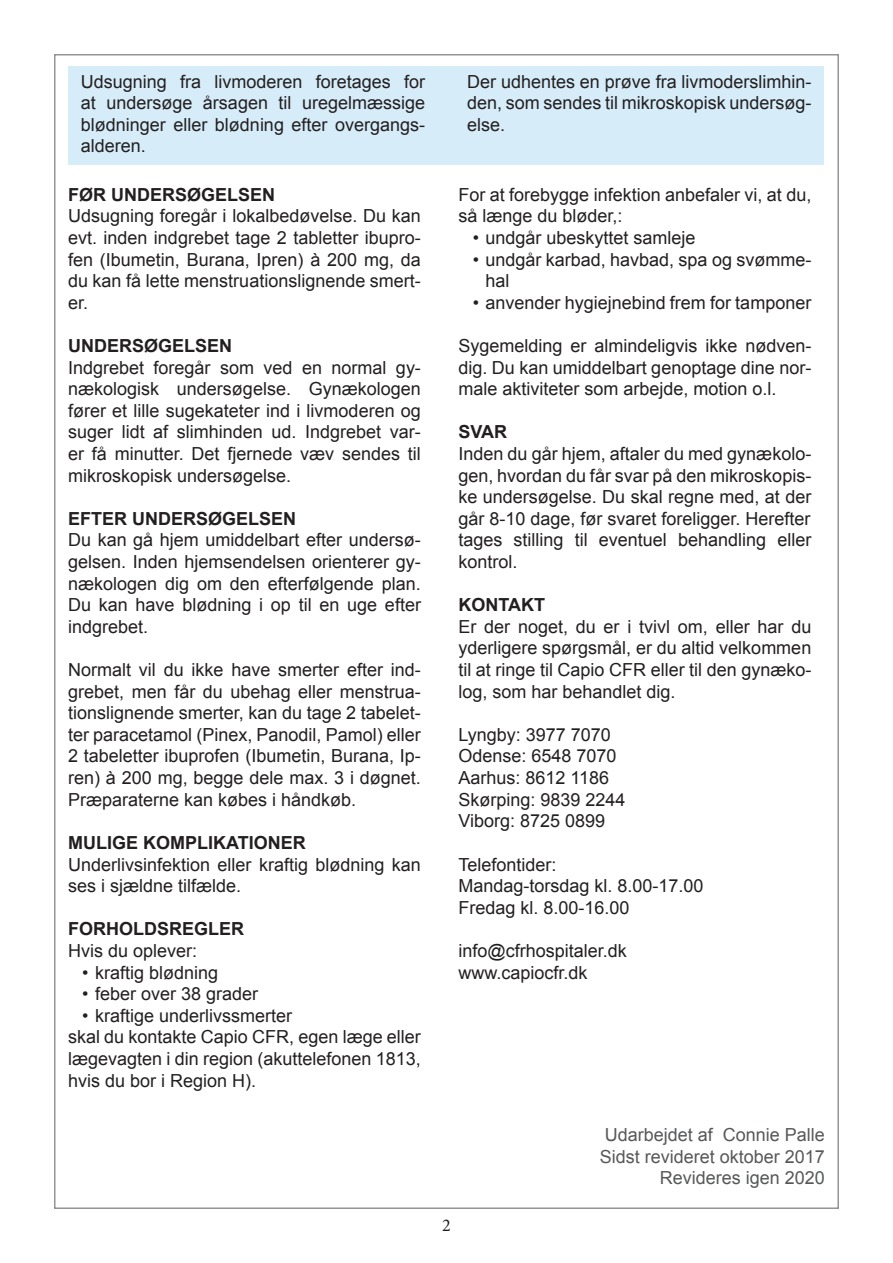
<style>
.page{position:relative;width:893px;height:1263px;background:#fff}
.page>*{position:absolute;margin:0;border:0;box-sizing:border-box;transform-origin:0 0}
.t1{font:18px/21.6px "Arial";color:#231f20;text-align:justify}
.t2{font:700 18px "Arial";color:#231f20}
.t3{font:18px "Arial";color:#57585a}
.t4{font:18px "Minion Pro";color:#231f20}
</style>
<div class="page">
<div style="left:69px;top:66px;width:755px;height:98px;background:#d6ecf9"></div>
<p class="t1" style="left:81px;top:71px;width:346px">Udsugning fra livmoderen foretages for at undersøge årsagen til uregelmæssige blødninger eller blødning efter overgangs&shy;alderen.</p>
<p class="t1" style="left:467px;top:71px;width:346px">Der udhentes en prøve fra livmoderslimhin&shy;den, som sendes til mikroskopisk undersøg-</p>
<p class="t1" style="left:467px;top:114px;width:40px">else.</p>
<p class="t2" style="left:68px;top:182px;width:209px">FØR UNDERSØGELSEN</p>
<p class="t1" style="left:68px;top:205px;width:354px">Udsugning foregår i lokalbedøvelse. Du kan evt. inden indgrebet tage 2 tabletter ibupro&shy;fen (Ibumetin, Burana, Ipren) à 200 mg, da du kan få lette menstruationslignende smert&shy;er.</p>
<p class="t2" style="left:68px;top:334px;width:166px">UNDERSØGELSEN</p>
<p class="t1" style="left:68px;top:357px;width:354px">Indgrebet foregår som ved en normal gy&shy;nækologisk undersøgelse. Gynækologen fører et lille sugekateter ind i livmoderen og suger lidt af slimhinden ud. Indgrebet var&shy;er få minutter. Det fjernede væv sendes til mikroskopisk undersøgelse.</p>
<p class="t2" style="left:68px;top:506px;width:230px">EFTER UNDERSØGELSEN</p>
<p class="t1" style="left:68px;top:529px;width:354px">Du kan gå hjem umiddelbart efter undersø&shy;gelsen. Inden hjemsendelsen orienterer gy&shy;nækologen dig om den efterfølgende plan.<br>Du kan have blødning i op til en uge efter indgrebet.</p>
<p class="t1" style="left:68px;top:659px;width:354px">Normalt vil du ikke have smerter efter ind&shy;grebet, men får du ubehag eller menstrua&shy;tionslignende smerter, kan du tage 2 tabelet&shy;ter paracetamol (Pinex, Panodil, Pamol) eller 2 tabeletter ibuprofen (Ibumetin, Burana, Ip&shy;ren) à 200 mg, begge dele max. 3 i døgnet.<br>Præparaterne kan købes i håndkøb.</p>
<p class="t2" style="left:68px;top:830px;width:239px">MULIGE KOMPLIKATIONER</p>
<p class="t1" style="left:68px;top:853px;width:354px">Underlivsinfektion eller kraftig blødning kan ses i sjældne tilfælde.</p>
<p class="t2" style="left:68px;top:917px;width:178px">FORHOLDSREGLER</p>
<p class="t1" style="left:68px;top:940px;width:131px">Hvis du oplever:</p>
<p class="t1" style="left:82px;top:961px;width:137px">• kraftig blødning</p>
<p class="t1" style="left:82px;top:983px;width:177px">• feber over 38 grader</p>
<p class="t1" style="left:82px;top:1005px;width:211px">• kraftige underlivssmerter</p>
<p class="t1" style="left:68px;top:1026px;width:354px">skal du kontakte Capio CFR, egen læge eller lægevagten i din region (akuttelefonen 1813, hvis du bor i Region H).</p>
<p class="t1" style="left:458px;top:184px;width:354px">For at forebygge infektion anbefaler vi, at du, så længe du bløder,:</p>
<p class="t1" style="left:473px;top:227px;width:224px">• undgår ubeskyttet samleje</p>
<p class="t1" style="left:485px;top:249px;width:327px;text-indent:-13px">• undgår karbad, havbad, spa og svømme&shy;hal</p>
<p class="t1" style="left:473px;top:292px;width:340px">• anvender hygiejnebind frem for tamponer</p>
<p class="t1" style="left:458px;top:335px;width:354px">Sygemelding er almindeligvis ikke nødven&shy;dig. Du kan umiddelbart genoptage dine nor-</p>
<p class="t1" style="left:458px;top:378px;width:320px">male aktiviteter som arbejde, motion o.l.</p>
<p class="t2" style="left:458px;top:420px;width:50px">SVAR</p>
<p class="t1" style="left:458px;top:443px;width:354px">Inden du går hjem, aftaler du med gynækolo-</p>
<p class="t1" style="left:458px;top:465px;width:354px">gen, hvordan du får svar på den mikroskopis-</p>
<p class="t1" style="left:458px;top:486px;width:354px">ke undersøgelse. Du skal regne med, at der går 8-10 dage, før svaret foreligger. Herefter</p>
<p class="t1" style="left:458px;top:529px;width:354px">tages stilling til eventuel behandling eller kontrol.</p>
<p class="t2" style="left:458px;top:593px;width:88px">KONTAKT</p>
<p class="t1" style="left:458px;top:616px;width:354px">Er der noget, du er i tvivl om, eller har du yderligere spørgsmål, er du altid velkommen til at ringe til Capio CFR eller til den gynæko&shy;log, som har behandlet dig.</p>
<p class="t1" style="left:458px;top:724px;width:154px">Lyngby: 3977 7070</p>
<p class="t1" style="left:458px;top:745px;width:160px">Odense: 6548 7070</p>
<p class="t1" style="left:458px;top:767px;width:152px">Aarhus: 8612 1186</p>
<p class="t1" style="left:458px;top:789px;width:169px">Skørping: 9839 2244</p>
<p class="t1" style="left:458px;top:810px;width:148px">Viborg: 8725 0899</p>
<p class="t1" style="left:458px;top:853px;width:100px">Telefontider:</p>
<p class="t1" style="left:458px;top:875px;width:247px">Mandag-torsdag kl. 8.00-17.00</p>
<p class="t1" style="left:458px;top:897px;width:173px">Fredag kl. 8.00-16.00</p>
<p class="t1" style="left:458px;top:940px;width:170px">info@cfrhospitaler.dk</p>
<p class="t1" style="left:458px;top:961px;width:131px">www.capiocfr.dk</p>
<p class="t4" style="left:442px;top:1213px;width:10px">2</p>
<p class="t3" style="left:605px;top:1123px;width:222px">Udarbejdet af Connie Palle</p>
<p class="t3" style="left:600px;top:1144px;width:227px">Sidst revideret oktober 2017</p>
<p class="t3" style="left:660px;top:1166px;width:167px">Revideres igen 2020</p>
</div>
